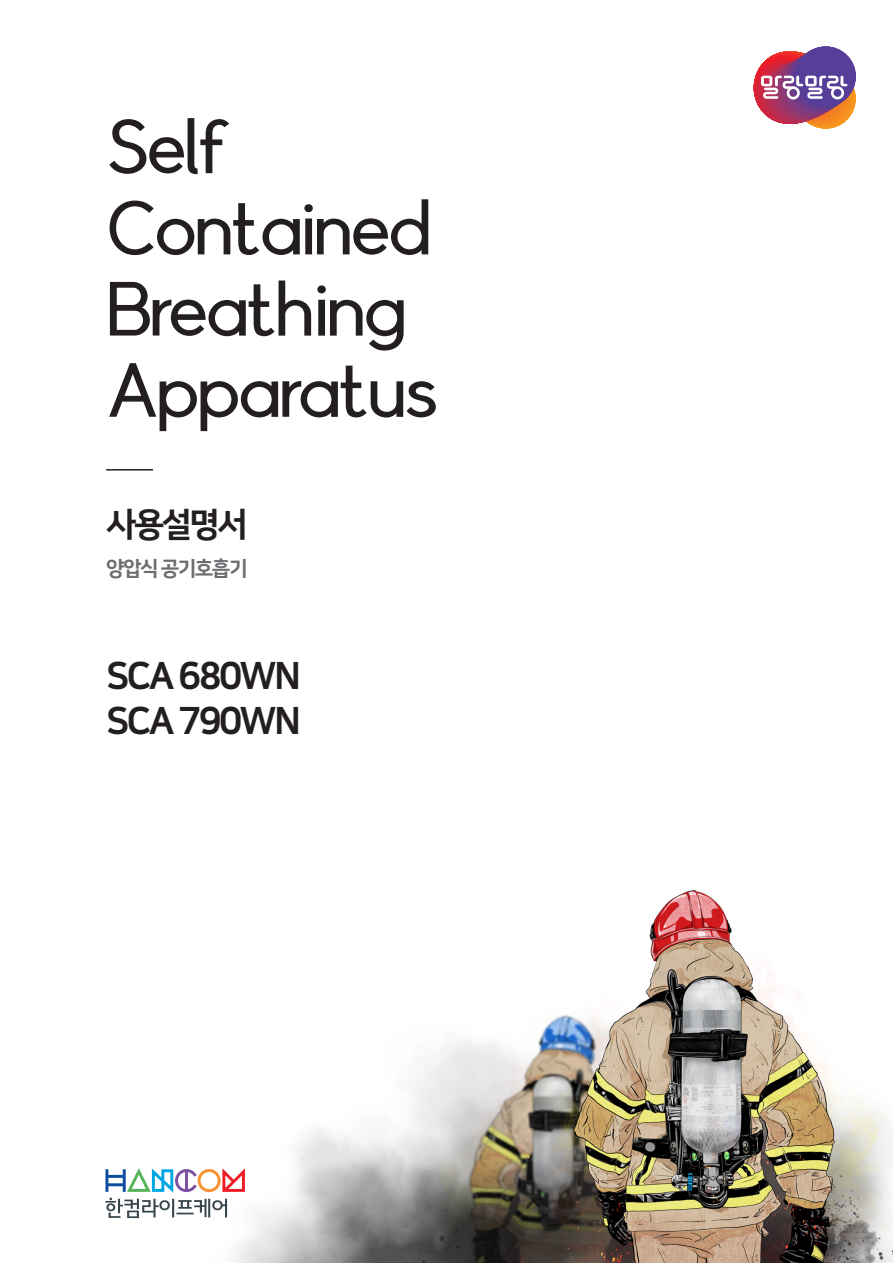
<style>
.page{position:relative;width:893px;height:1263px;background:#fff}
.page>*{position:absolute;margin:0;border:0;box-sizing:border-box;transform-origin:0 0}
.t1{font:67.65px "The Jung 150";letter-spacing:-.05em;color:#231f20}
.t2{font:37.5px "Nanum Square EB";letter-spacing:-.075em;color:#231f20}
.t3{font:33.3px "Nanum Square EB";letter-spacing:-.075em;color:#231f20}
.t4{font:20.4px "Nanum Square EB";letter-spacing:-.075em;color:#6c6d70}
</style>
<div class="page">
<img style="left:234px;top:890px;width:659px;height:373px">
<hr style="left:106px;top:469px;width:47px;height:1px;background:#231f20">
<svg style="left:105px;top:1168px;width:140px;height:50px"></svg>
<svg style="left:796px;top:68px;width:60px;height:61px"></svg>
<svg style="left:755px;top:62px;width:61px;height:60px;background:#a43161"></svg>
<div style="left:796px;top:46px;width:60px;height:60px;background:#573e99;border-radius:50%"></div>
<svg style="left:761px;top:76px;width:86px;height:23px"></svg>
<p class="t1" style="left:106px;top:113px;width:126px">Self</p>
<p class="t1" style="left:106px;top:194px;width:328px">Contained</p>
<p class="t1" style="left:106px;top:275px;width:303px">Breathing</p>
<p class="t1" style="left:106px;top:357px;width:333px">Apparatus</p>
<p class="t3" style="left:106px;top:507px;width:143px">사용설명서</p>
<p class="t4" style="left:106px;top:557px;width:143px">양압식 공기호흡기</p>
<p class="t2" style="left:106px;top:655px;width:196px">SCA 680WN</p>
<p class="t2" style="left:106px;top:700px;width:196px">SCA 790WN</p>
</div>
